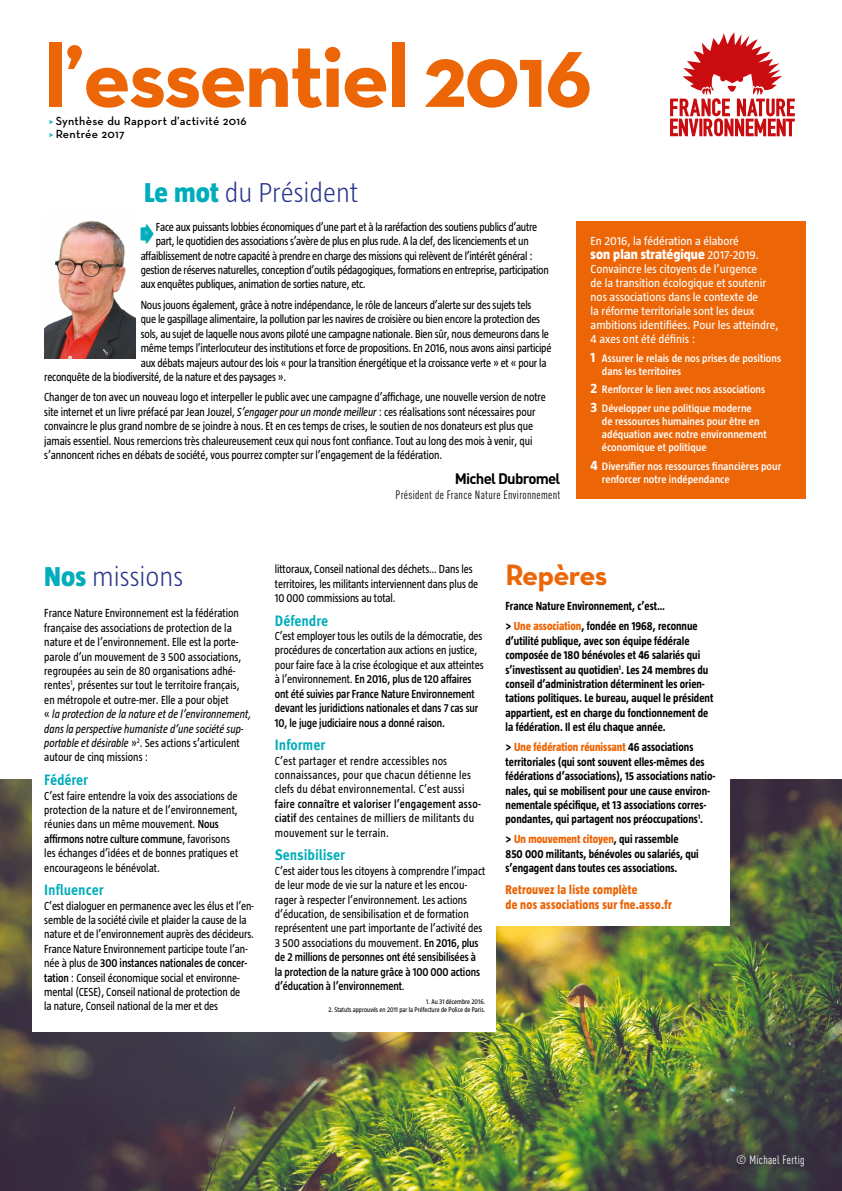
<style>
.page{position:relative;width:842px;height:1191px;background:#fff}
.page>*{position:absolute;margin:0;border:0;box-sizing:border-box;transform-origin:0 0}
.t1{font:700 90px "Neutra Text";letter-spacing:-.03em;color:#ec6608}
.t2{font:50px "Veneer Extras";color:#00adba;scale:.9 1}
.t3{font:700 30px "Neutra Text";letter-spacing:-.03em;color:#ec6608}
.t4{font:300 28px "Taz";color:#28348b}
.t5{font:700 15px "Meta OT";color:#00adba;scale:.9 1}
.t6{font:700 15px "DINOT";letter-spacing:-.05em;color:#000}
.t7{font:800 14px "Taz";color:#fff}
.t8{font:800 13px/15.6px "Taz";letter-spacing:.02em;color:#ec6608;scale:.9 1}
.t9{font:12px/14.4px "Taz";letter-spacing:-.01em;color:#000;scale:.9 1}
.t10{font:700 12px/14.4px "Taz";color:#000;scale:.9 1}
.t11{font:12px/14.4px "Taz";letter-spacing:.02em;color:#000;scale:.9 1}
.t12{font:12px/14px "Taz";color:#fff}
.t13{font:600 12px/13px "Neutra Text";letter-spacing:.025em;color:#000}
.t14{font:condensed 12px "DINOT";letter-spacing:.025em;color:#000}
.t15{font:condensed 12px "DINOT";letter-spacing:.025em;color:#fff}
.t16{font:600 11px/13px "Taz";color:#fff}
.t17{font:7px "Taz";color:#000;scale:.9 1}
.s1{font-weight:700;color:#00adba}
.s2{font-weight:800;color:#00adba}
.s3{font-style:italic}
.s4{font-weight:400;font-size:12px}
.s5{font-weight:700;font-size:14px}
.s6{font-weight:600}
.s7{font-weight:800;color:#ec6608}
</style>
<div class="page">
<img style="left:0;top:780px;width:842px;height:411px">
<div style="left:32px;top:552px;width:233px;height:480px;background:#fff"></div>
<div style="left:485px;top:580px;width:244px;height:345px;background:#fff"></div>
<div style="left:255px;top:552px;width:240px;height:480px;background:#fff"></div>
<img style="left:44px;top:220px;width:91px;height:138px">
<div style="left:576px;top:221px;width:230px;height:277px;background:#ec6608"></div>
<svg style="left:670px;top:32px;width:125px;height:104px"></svg>
<h1 class="t1" style="left:44px;top:20px;width:550px">l’essentiel 2016</h1>
<p class="t13" style="left:49px;top:114px;width:199px"><span class="s1">&gt;</span> Synthèse du Rapport d’activité 2016 <span class="s1">&gt;</span> Rentrée 2017</p>
<h3 class="t4" style="left:144px;top:177px;width:216px"><span class="s2">Le mot</span> du Président</h3>
<h2 class="t2" style="left:139px;top:206px;width:21px">5</h2>
<p class="t9" style="left:156px;top:219px;width:425px">Face aux puissants lobbies économiques d’une part et à la raréfaction des soutiens publics d’autre</p>
<p class="t9" style="left:156px;top:234px;width:416px">part, le quotidien des associations s’avère de plus en plus rude. A la clef, des licenciements et un</p>
<p class="t9" style="left:141px;top:248px;width:437px">affaiblissement de notre capacité à prendre en charge des missions qui relèvent de l’intérêt général :</p>
<p class="t9" style="left:141px;top:263px;width:455px">gestion de réserves naturelles, conception d’outils pédagogiques, formations en entreprise, participation</p>
<p class="t9" style="left:141px;top:277px;width:251px">aux enquêtes publiques, animation de sorties nature, etc.</p>
<p class="t9" style="left:141px;top:297px;width:436px">Nous jouons également, grâce à notre indépendance, le rôle de lanceurs d’alerte sur des sujets tels</p>
<p class="t9" style="left:141px;top:312px;width:445px">que le gaspillage alimentaire, la pollution par les navires de croisière ou bien encore la protection des</p>
<p class="t9" style="left:141px;top:326px;width:455px">sols, au sujet de laquelle nous avons piloté une campagne nationale. Bien sûr, nous demeurons dans le</p>
<p class="t9" style="left:141px;top:341px;width:458px">même temps l’interlocuteur des institutions et force de propositions. En 2016, nous avons ainsi participé</p>
<p class="t9" style="left:141px;top:355px;width:452px">aux débats majeurs autour des lois « pour la transition énergétique et la croissance verte » et « pour la</p>
<p class="t9" style="left:44px;top:369px;width:270px">reconquête de la biodiversité, de la nature et des paysages ».</p>
<p class="t9" style="left:44px;top:390px;width:559px">Changer de ton avec un nouveau logo et interpeller le public avec une campagne d’affichage, une nouvelle version de notre site internet et un livre préfacé par Jean Jouzel, <span class="s3">S’engager pour un monde meilleur</span> : ces réalisations sont nécessaires pour convaincre le plus grand nombre de se joindre à nous. Et en ces temps de crises, le soutien de nos donateurs est plus que jamais essentiel. Nous remercions très chaleureusement ceux qui nous font confiance. Tout au long des mois à venir, qui s’annoncent riches en débats de société, vous pourrez compter sur l’engagement de la fédération.</p>
<p class="t6" style="left:455px;top:468px;width:107px">Michel Dubromel</p>
<p class="t14" style="left:395px;top:487px;width:166px">Président de France Nature Environnement</p>
<p class="t12" style="left:591px;top:234px;width:150px">En 2016, la fédération a élaboré</p>
<p class="t7" style="left:591px;top:246px;width:170px">son plan stratégique <span class="s4">2017-2019.</span></p>
<p class="t12" style="left:591px;top:262px;width:190px">Convaincre les citoyens de l’urgence<br>de la transition écologique et soutenir nos associations dans le contexte de<br>la réforme territoriale sont les deux ambitions identifiées. Pour les atteindre, 4 axes ont été définis :</p>
<p class="t16" style="left:602px;top:351px;width:181px;text-indent:-11px"><span class="s5">1</span> Assurer le relais de nos prises de positions dans les territoires</p>
<p class="t16" style="left:591px;top:380px;width:176px;line-height:18.7px"><span class="s5">2</span> Renforcer le lien avec nos associations<br><span class="s5">3</span> Développer une politique moderne</p>
<p class="t16" style="left:602px;top:415px;width:166px">de ressources humaines pour être en adéquation avec notre environnement économique et politique</p>
<p class="t16" style="left:602px;top:459px;width:181px;text-indent:-11px"><span class="s5">4</span> Diversifier nos ressources financières pour renforcer notre indépendance</p>
<h3 class="t4" style="left:44px;top:561px;width:141px"><span class="s2">Nos</span> missions</h3>
<p class="t9" style="left:44px;top:606px;width:231px">France Nature Environnement est la fédération française des associations de protection de la nature et de l’environnement. Elle est la porte&shy;parole d’un mouvement de 3 500 associations, regroupées au sein de 80 organisations adhé&shy;rentes<sup>1</sup>, présentes sur tout le territoire français, en métropole et outre-mer. Elle a pour objet<br>« <span class="s3">la protection de la nature et de l’environnement, dans la perspective humaniste d’une société sup&shy;portable et désirable</span> »<sup>2</sup>. Ses actions s’articulent autour de cinq missions :</p>
<p class="t5" style="left:44px;top:770px;width:50px">Fédérer</p>
<p class="t9" style="left:44px;top:788px;width:217px">C’est faire entendre la voix des associations de protection de la nature et de l’environnement, réunies dans un même mouvement. <span class="s6">Nous affirmons notre culture commune</span>, favorisons les échanges d’idées et de bonnes pratiques et encourageons le bénévolat.</p>
<p class="t5" style="left:44px;top:880px;width:67px">Influencer</p>
<p class="t9" style="left:44px;top:898px;width:235px">C’est dialoguer en permanence avec les élus et l’en&shy;semble de la société civile et plaider la cause de la nature et de l’environnement auprès des décideurs.<br>France Nature Environnement participe toute l’an&shy;née à plus de <span class="s6">300 instances nationales de concer&shy;tation</span> : Conseil économique social et environne&shy;mental (CESE), Conseil national de protection de<br>la nature, Conseil national de la mer et des</p>
<p class="t9" style="left:275px;top:562px;width:228px">littoraux, Conseil national des déchets… Dans les territoires, les militants interviennent dans plus de<br>10 000 commissions au total.</p>
<p class="t5" style="left:275px;top:611px;width:61px">Défendre</p>
<p class="t9" style="left:275px;top:628px;width:233px">C’est employer tous les outils de la démocratie, des procédures de concertation aux actions en justice, pour faire face à la crise écologique et aux atteintes à l’environnement. <span class="s6">En 2016, plus de 120 affaires ont été suivies par France Nature Environnement devant les juridictions nationales et dans 7 cas sur 10, le juge judiciaire nous a donné raison.</span></p>
<p class="t5" style="left:275px;top:735px;width:57px">Informer</p>
<p class="t11" style="left:275px;top:753px;width:219px">C’est partager et rendre accessibles nos connaissances, pour que chacun détienne les clefs du débat environnemental. C’est aussi</p>
<p class="t11" style="left:275px;top:796px;width:230px"><span class="s6">faire connaître et valoriser l’engagement asso&shy;ciatif</span> des centaines de milliers de militants du mouvement sur le terrain.</p>
<p class="t5" style="left:275px;top:845px;width:79px">Sensibiliser</p>
<p class="t9" style="left:275px;top:863px;width:235px">C’est aider tous les citoyens à comprendre l’impact de leur mode de vie sur la nature et les encou&shy;rager à respecter l’environnement. Les actions d’éducation, de sensibilisation et de formation représentent une part importante de l’activité des 3 500 associations du mouvement. <span class="s6">En 2016, plus de 2 millions de personnes ont été sensibilisées à la protection de la nature grâce à 100 000 actions d’éducation à l’environnement</span>.</p>
<p class="t17" style="left:426px;top:997px;width:67px">1. Au 31 décembre 2016.</p>
<p class="t17" style="left:328px;top:1005px;width:176px">2. Statuts approuvés en 2011 par la Préfecture de Police de Paris.</p>
<h3 class="t3" style="left:505px;top:555px;width:103px">Repères</h3>
<p class="t10" style="left:505px;top:596px;width:215px;line-height:20.1px">France Nature Environnement, c’est…<br>&gt; <span class="s7">Une association</span>, fondée en 1968, reconnue</p>
<p class="t10" style="left:505px;top:633px;width:232px">d’utilité publique, avec son équipe fédérale composée de 180 bénévoles et 46 salariés qui s’investissent au quotidien<sup>1</sup>. Les 24 membres du conseil d’administration déterminent les orien&shy;tations politiques. Le bureau, auquel le président appartient, est en charge du fonctionnement de la fédération. Il est élu chaque année.</p>
<p class="t10" style="left:505px;top:740px;width:235px">&gt; <span class="s7">Une fédération réunissant</span> 46 associations territoriales (qui sont souvent elles-mêmes des fédérations d’associations), 15 associations natio&shy;nales, qui se mobilisent pour une cause environ&shy;nementale spécifique, et 13 associations corres&shy;pondantes, qui partagent nos préoccupations<sup>1</sup>.</p>
<p class="t10" style="left:505px;top:832px;width:216px">&gt; <span class="s7">Un mouvement citoyen</span>, qui rassemble<br>850 000 militants, bénévoles ou salariés, qui s’engagent dans toutes ces associations.</p>
<p class="t8" style="left:505px;top:881px;width:186px">Retrouvez la liste complète<br>de nos associations sur fne.asso.fr</p>
<p class="t15" style="left:736px;top:1153px;width:70px">© Michael Fertig</p>
</div>
